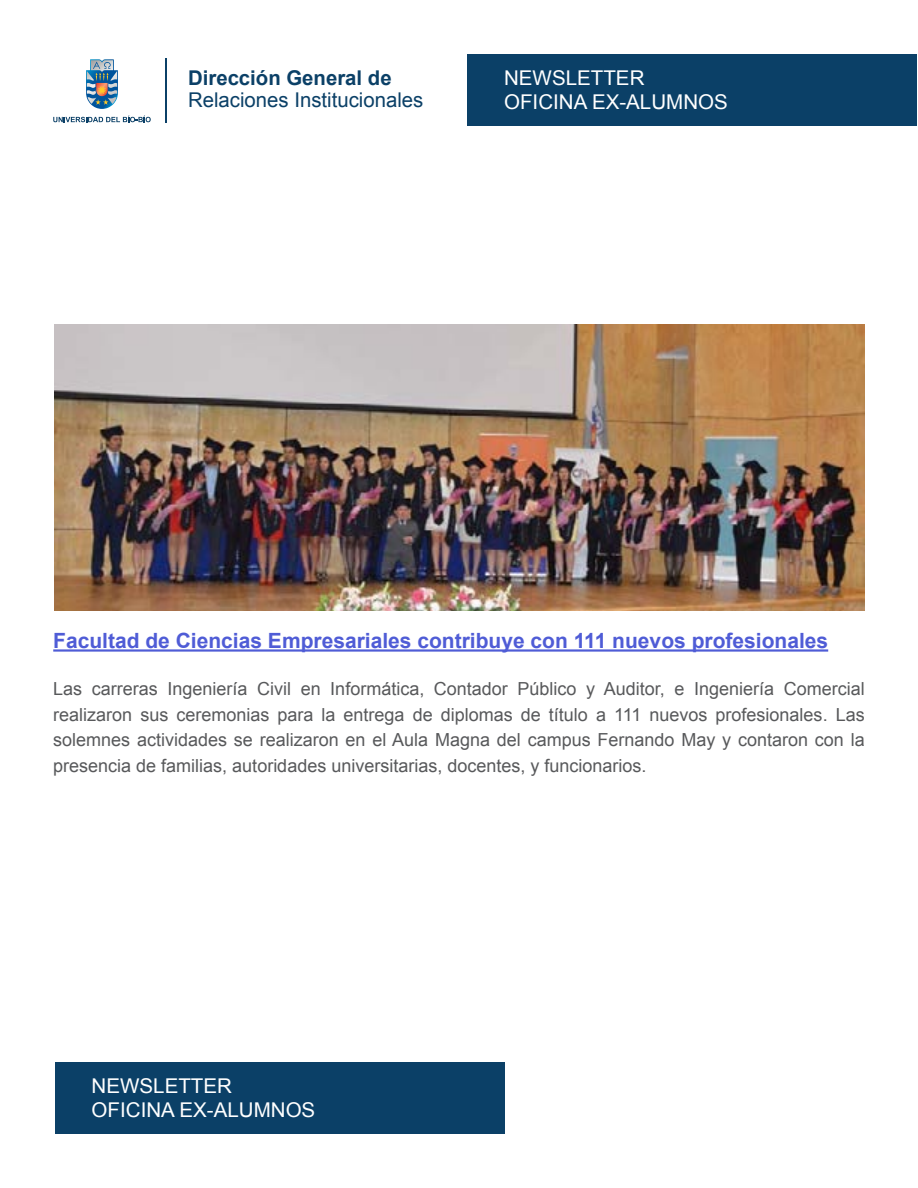
<style>
.page{position:relative;width:918px;height:1188px;background:#fff}
.page>*{position:absolute;margin:0;border:0;box-sizing:border-box;transform-origin:0 0}
.t1{font:700 21px "Arial";color:#4f5cd6}
.t2{font:20.4px/24.5px "Arial";color:#fff}
.t3{font:20.4px "Arial";color:#0b4067}
.t4{font:700 20.4px "Arial";color:#0b4067}
.t5{font:18px/25.5px "Arial";color:#58595b;text-align:justify}
</style>
<div class="page">
<hr style="left:53px;top:649px;width:775px;height:3px;background:#4f5cd6">
<img style="left:55px;top:324px;width:810px;height:286px">
<svg style="left:86px;top:59px;width:32px;height:50px"></svg>
<svg style="left:53px;top:116px;width:98px;height:6px"></svg>
<hr style="left:165px;top:58px;width:2px;height:64px;background:#0b4067">
<div style="left:467px;top:54px;width:450px;height:72px;background:#0b4067"></div>
<div style="left:55px;top:1062px;width:450px;height:72px;background:#0b4067"></div>
<p class="t4" style="left:188px;top:65px;width:205px">Dirección General de</p>
<p class="t3" style="left:188px;top:87px;width:237px">Relaciones Institucionales</p>
<p class="t2" style="left:504px;top:65px;width:225px">NEWSLETTER<br>OFICINA EX-ALUMNOS</p>
<p class="t1" style="left:53px;top:627px;width:776px">Facultad de Ciencias Empresariales contribuye con 111 nuevos profesionales</p>
<p class="t5" style="left:53px;top:677px;width:813px">Las carreras Ingeniería Civil en Informática, Contador Público y Auditor, e Ingeniería Comercial realizaron sus ceremonias para la entrega de diplomas de título a 111 nuevos profesionales. Las solemnes actividades se realizaron en el Aula Magna del campus Fernando May y contaron con la presencia de familias, autoridades universitarias, docentes, y funcionarios.</p>
<p class="t2" style="left:92px;top:1074px;width:225px">NEWSLETTER<br>OFICINA EX-ALUMNOS</p>
</div>
